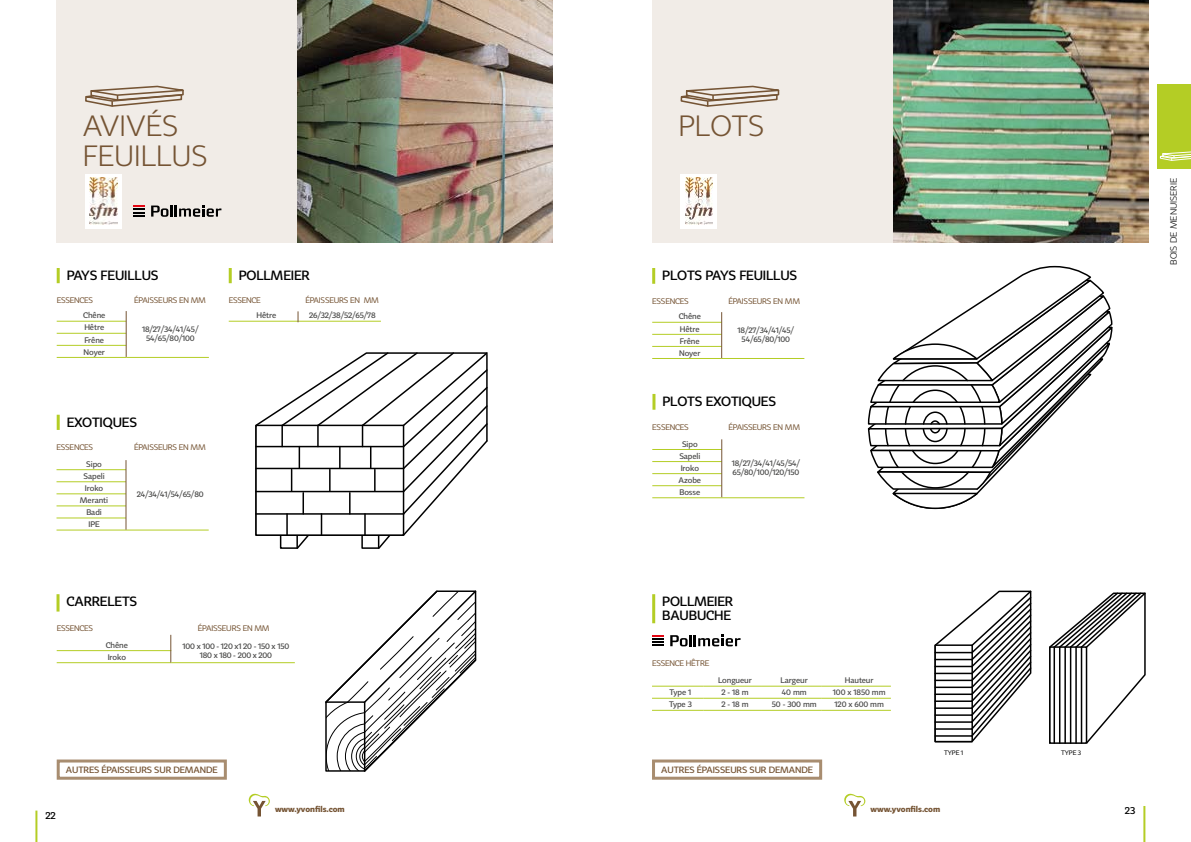
<style>
.page{position:relative;width:1191px;height:842px;background:#fff}
.page>*{position:absolute;margin:0;border:0;box-sizing:border-box;transform-origin:0 0}
.t1{font:300 28.9px/30.2px "Tabac Sans";color:#755434}
.t2{font:500 13.2px/14px "Tabac Sans";letter-spacing:-.01em;color:#000}
.t3{font:500 10px "Tabac Sans";color:#000}
.t4{font:500 9px "Tabac Sans";letter-spacing:-.01em;color:#755434}
.t5{font:300 9px "Tabac Sans";color:#000}
.t6{font:500 8px/12.1px "Tabac Sans";letter-spacing:-.01em;color:#4a4a49;text-align:center}
.t7{font:8px "Tabac Sans";letter-spacing:-.025em;color:#755434}
.t8{font:700 8px "Tabac Sans";color:#755434}
.t9{font:6.5px "Tabac Sans";color:#000}
</style>
<div class="page">
<div style="left:1157px;top:84px;width:34px;height:84px;background:#b4cd25"></div>
<svg style="left:1159px;top:151px;width:32px;height:10px"></svg>
<svg style="left:249px;top:794px;width:21px;height:22px"></svg>
<svg style="left:844px;top:794px;width:21px;height:22px"></svg>
<hr style="left:35px;top:810px;width:2px;height:32px;background:#b4cd25">
<hr style="left:1143px;top:806px;width:2px;height:36px;background:#b4cd25">
<div style="left:57px;top:0;width:269px;height:243px;background:#f1ece7"></div>
<div style="left:652px;top:0;width:496px;height:243px;background:#f1ece7"></div>
<img style="left:298px;top:0;width:255px;height:243px">
<img style="left:893px;top:0;width:255px;height:243px">
<hr style="left:57px;top:268px;width:3px;height:15px;background:#b4cd25">
<hr style="left:57px;top:415px;width:3px;height:15px;background:#b4cd25">
<hr style="left:652px;top:268px;width:3px;height:16px;background:#b4cd25">
<hr style="left:57px;top:321px;width:69px;height:1px;background:#b4cd25">
<hr style="left:57px;top:333px;width:69px;height:1px;background:#b4cd25">
<hr style="left:57px;top:345px;width:69px;height:1px;background:#b4cd25">
<hr style="left:57px;top:357px;width:69px;height:1px;background:#b4cd25">
<hr style="left:126px;top:357px;width:83px;height:1px;background:#b4cd25">
<hr style="left:126px;top:311px;width:1px;height:46px;background:#755434">
<hr style="left:652px;top:322px;width:69px;height:1px;background:#b4cd25">
<hr style="left:652px;top:334px;width:69px;height:1px;background:#b4cd25">
<hr style="left:652px;top:346px;width:69px;height:1px;background:#b4cd25">
<hr style="left:652px;top:358px;width:69px;height:1px;background:#b4cd25">
<hr style="left:721px;top:358px;width:83px;height:1px;background:#b4cd25">
<hr style="left:721px;top:312px;width:1px;height:46px;background:#755434">
<hr style="left:57px;top:469px;width:69px;height:1px;background:#b4cd25">
<hr style="left:57px;top:481px;width:69px;height:1px;background:#b4cd25">
<hr style="left:57px;top:493px;width:69px;height:1px;background:#b4cd25">
<hr style="left:57px;top:505px;width:69px;height:1px;background:#b4cd25">
<hr style="left:57px;top:517px;width:69px;height:1px;background:#b4cd25">
<hr style="left:57px;top:529px;width:69px;height:1px;background:#b4cd25">
<hr style="left:126px;top:529px;width:83px;height:1px;background:#b4cd25">
<hr style="left:125px;top:460px;width:1px;height:70px;background:#755434">
<hr style="left:229px;top:268px;width:3px;height:15px;background:#b4cd25">
<hr style="left:229px;top:321px;width:69px;height:1px;background:#b4cd25">
<hr style="left:298px;top:321px;width:83px;height:1px;background:#b4cd25">
<hr style="left:652px;top:594px;width:3px;height:29px;background:#b4cd25">
<hr style="left:652px;top:394px;width:3px;height:16px;background:#b4cd25">
<hr style="left:652px;top:449px;width:70px;height:1px;background:#b4cd25">
<hr style="left:652px;top:461px;width:70px;height:1px;background:#b4cd25">
<hr style="left:652px;top:473px;width:70px;height:1px;background:#b4cd25">
<hr style="left:652px;top:485px;width:70px;height:1px;background:#b4cd25">
<hr style="left:652px;top:497px;width:70px;height:1px;background:#b4cd25">
<hr style="left:722px;top:497px;width:82px;height:1px;background:#b4cd25">
<hr style="left:721px;top:439px;width:1px;height:58px;background:#755434">
<hr style="left:57px;top:594px;width:3px;height:17px;background:#b4cd25">
<hr style="left:57px;top:650px;width:114px;height:1px;background:#b4cd25">
<hr style="left:57px;top:662px;width:114px;height:1px;background:#b4cd25">
<hr style="left:171px;top:662px;width:124px;height:1px;background:#b4cd25">
<svg style="left:170px;top:635px;width:1px;height:27px"></svg>
<hr style="left:652px;top:686px;width:51px;height:1px;background:#b4cd25">
<hr style="left:703px;top:686px;width:58px;height:1px;background:#b4cd25">
<hr style="left:761px;top:686px;width:61px;height:1px;background:#b4cd25">
<hr style="left:822px;top:686px;width:69px;height:1px;background:#b4cd25">
<hr style="left:652px;top:698px;width:51px;height:1px;background:#b4cd25">
<hr style="left:703px;top:698px;width:58px;height:1px;background:#b4cd25">
<hr style="left:761px;top:698px;width:61px;height:1px;background:#b4cd25">
<hr style="left:822px;top:698px;width:69px;height:1px;background:#b4cd25">
<hr style="left:652px;top:710px;width:51px;height:1px;background:#b4cd25">
<hr style="left:703px;top:710px;width:58px;height:1px;background:#b4cd25">
<hr style="left:761px;top:710px;width:61px;height:1px;background:#b4cd25">
<hr style="left:822px;top:710px;width:69px;height:1px;background:#b4cd25">
<svg style="left:325px;top:590px;width:152px;height:182px"></svg>
<svg style="left:934px;top:590px;width:98px;height:153px"></svg>
<hr style="left:935px;top:735px;width:37px;height:2px;background:#000">
<svg style="left:1049px;top:592px;width:97px;height:152px"></svg>
<div style="left:255px;top:425px;width:149px;height:111px;border:2px solid #000"></div>
<hr style="left:256px;top:446px;width:147px;height:1px;background:#000">
<hr style="left:256px;top:468px;width:147px;height:1px;background:#000">
<hr style="left:256px;top:491px;width:147px;height:1px;background:#000">
<hr style="left:256px;top:513px;width:147px;height:2px;background:#000">
<svg style="left:279px;top:352px;width:209px;height:197px"></svg>
<hr style="left:486px;top:354px;width:1px;height:87px;background:#000">
<svg style="left:133px;top:206px;width:11px;height:11px"></svg>
<svg style="left:151px;top:205px;width:70px;height:12px"></svg>
<div style="left:57px;top:759px;width:170px;height:21px;border:3px solid #a88d70"></div>
<div style="left:652px;top:759px;width:170px;height:21px;border:3px solid #a88d70"></div>
<svg style="left:867px;top:265px;width:246px;height:245px"></svg>
<svg style="left:652px;top:635px;width:11px;height:11px"></svg>
<svg style="left:670px;top:635px;width:70px;height:11px"></svg>
<svg style="left:85px;top:85px;width:99px;height:22px"></svg>
<svg style="left:680px;top:85px;width:100px;height:22px"></svg>
<div style="left:85px;top:174px;width:36px;height:55px;background:#fff"></div>
<img style="left:90px;top:177px;width:27px;height:48px">
<div style="left:680px;top:174px;width:37px;height:55px;background:#fff"></div>
<img style="left:685px;top:177px;width:28px;height:48px">
<h1 class="t1" style="left:83px;top:111px;width:126px">AVIVÉS<br>FEUILLUS</h1>
<h1 class="t1" style="left:678px;top:111px;width:87px">PLOTS</h1>
<h2 class="t2" style="left:67px;top:268px;width:93px">PAYS FEUILLUS</h2>
<h2 class="t2" style="left:239px;top:268px;width:72px">POLLMEIER</h2>
<p class="t6" style="left:256px;top:310px;width:21px">Hêtre</p>
<p class="t6" style="left:309px;top:310px;width:68px">26/32/38/52/65/78</p>
<h2 class="t2" style="left:662px;top:268px;width:137px">PLOTS PAYS FEUILLUS</h2>
<p class="t7" style="left:229px;top:296px;width:34px">ESSENCE</p>
<p class="t7" style="left:305px;top:296px;width:75px">ÉPAISSEURS EN MM</p>
<p class="t7" style="left:57px;top:296px;width:38px">ESSENCES</p>
<p class="t7" style="left:134px;top:296px;width:73px">ÉPAISSEURS EN MM</p>
<p class="t7" style="left:652px;top:297px;width:38px">ESSENCES</p>
<p class="t7" style="left:728px;top:297px;width:73px">ÉPAISSEURS EN MM</p>
<p class="t6" style="left:83px;top:310px;width:24px">Chêne</p>
<p class="t6" style="left:142px;top:325px;width:58px;line-height:9px">18/27/34/41/45/<br>54/65/80/100</p>
<p class="t6" style="left:678px;top:311px;width:24px">Chêne</p>
<p class="t6" style="left:84px;top:322px;width:23px;text-align:justify">Hêtre Frêne Noyer</p>
<p class="t6" style="left:679px;top:323px;width:23px;text-align:justify">Hêtre Frêne Noyer</p>
<p class="t6" style="left:737px;top:326px;width:58px;line-height:9px">18/27/34/41/45/<br>54/65/80/100</p>
<h2 class="t2" style="left:67px;top:415px;width:72px">EXOTIQUES</h2>
<p class="t7" style="left:57px;top:442px;width:38px">ESSENCES</p>
<p class="t7" style="left:134px;top:442px;width:73px">ÉPAISSEURS EN MM</p>
<p class="t6" style="left:86px;top:458px;width:17px">Sipo</p>
<p class="t6" style="left:80px;top:470px;width:30px">Sapeli<br>Iroko<br>Meranti<br>Badi<br>IPE</p>
<p class="t6" style="left:137px;top:488px;width:68px">24/34/41/54/65/80</p>
<h2 class="t2" style="left:67px;top:595px;width:72px">CARRELETS</h2>
<p class="t6" style="left:106px;top:639px;width:24px">Chêne</p>
<p class="t6" style="left:183px;top:640px;width:108px">100 x 100 - 120 x1 20 - 150 x 150</p>
<p class="t6" style="left:108px;top:651px;width:20px">Iroko</p>
<p class="t6" style="left:200px;top:649px;width:74px">180 x 180 - 200 x 200</p>
<p class="t7" style="left:57px;top:623px;width:38px">ESSENCES</p>
<p class="t7" style="left:198px;top:623px;width:73px">ÉPAISSEURS EN MM</p>
<h2 class="t2" style="left:662px;top:394px;width:115px">PLOTS EXOTIQUES</h2>
<p class="t6" style="left:682px;top:438px;width:17px">Sipo</p>
<p class="t6" style="left:732px;top:459px;width:70px;line-height:9px;text-align:left">18/27/34/41/45/54/<br>65/80/100/120/150</p>
<p class="t7" style="left:652px;top:422px;width:38px">ESSENCES</p>
<p class="t7" style="left:728px;top:422px;width:73px">ÉPAISSEURS EN MM</p>
<p class="t6" style="left:678px;top:450px;width:24px;text-align:left">Sapeli<br>Iroko<br>Azobe<br>Bosse</p>
<h2 class="t2" style="left:662px;top:595px;width:72px">POLLMEIER<br>BAUBUCHE</h2>
<p class="t7" style="left:652px;top:659px;width:59px">ESSENCE HÊTRE</p>
<p class="t6" style="left:718px;top:674px;width:35px">Longueur</p>
<p class="t6" style="left:780px;top:674px;width:29px">Largeur</p>
<p class="t6" style="left:845px;top:674px;width:30px">Hauteur</p>
<p class="t6" style="left:669px;top:687px;width:23px">Type 1</p>
<p class="t6" style="left:721px;top:687px;width:29px">2 - 18 m</p>
<p class="t6" style="left:782px;top:687px;width:26px">40 mm</p>
<p class="t6" style="left:832px;top:687px;width:54px">100 x 1850 mm</p>
<p class="t6" style="left:669px;top:699px;width:24px">Type 3</p>
<p class="t6" style="left:721px;top:699px;width:29px">2 - 18 m</p>
<p class="t6" style="left:772px;top:699px;width:46px">50 - 300 mm</p>
<p class="t6" style="left:834px;top:699px;width:51px">120 x 600 mm</p>
<p class="t4" style="left:66px;top:764px;width:153px">AUTRES ÉPAISSEURS SUR DEMANDE</p>
<p class="t4" style="left:661px;top:764px;width:153px">AUTRES ÉPAISSEURS SUR DEMANDE</p>
<p class="t9" style="left:944px;top:748px;width:21px">TYPE 1</p>
<p class="t9" style="left:1061px;top:748px;width:22px">TYPE 3</p>
<p class="t3" style="left:45px;top:809px;width:12px">22</p>
<p class="t8" style="left:275px;top:804px;width:71px">www.yvonfils.com</p>
<p class="t8" style="left:870px;top:804px;width:71px">www.yvonfils.com</p>
<p class="t5" style="left:1168px;top:265px;width:88px;rotate:-90deg">BOIS DE MENUISERIE</p>
<p class="t3" style="left:1125px;top:804px;width:12px">23</p>
</div>
